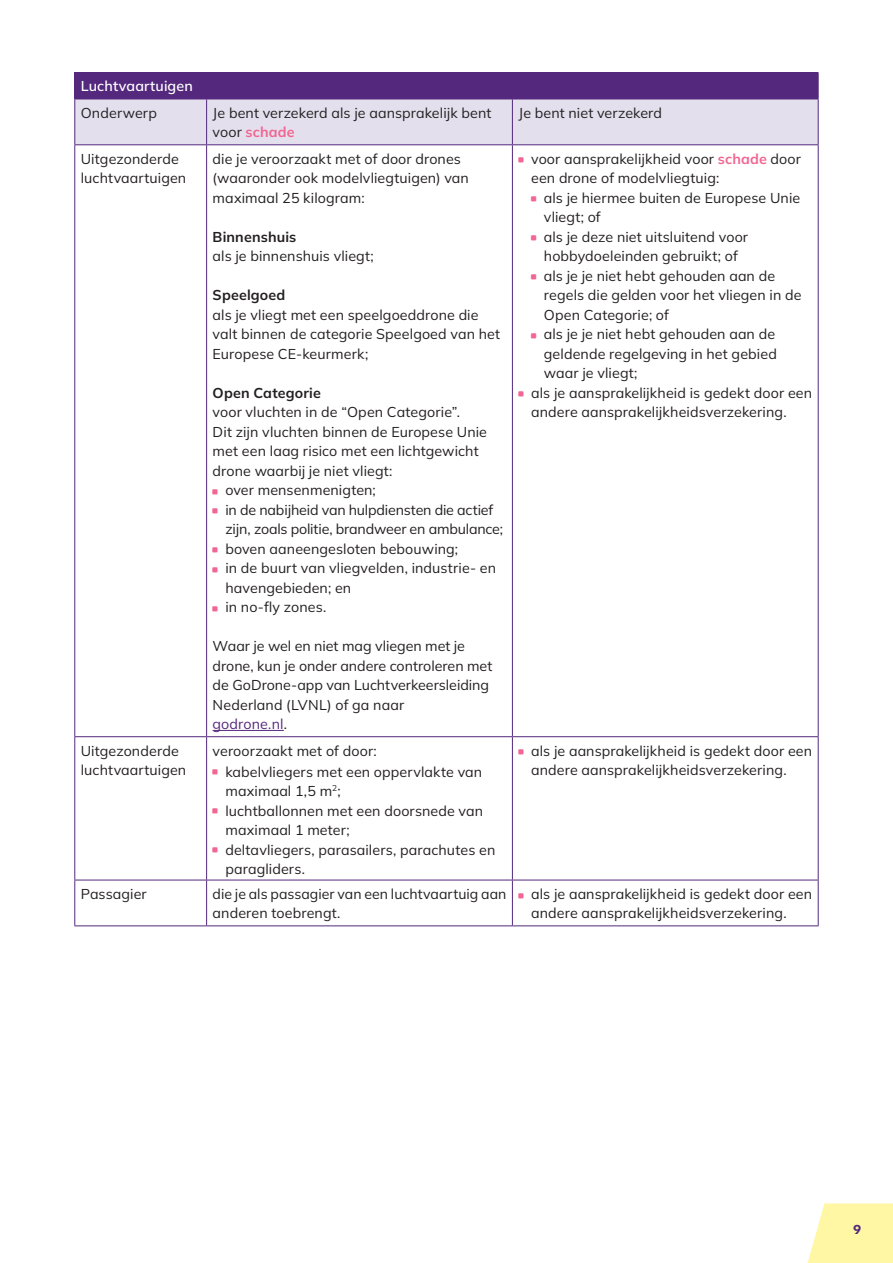
<style>
.page{position:relative;width:893px;height:1263px;background:#fff}
.page>*{position:absolute;margin:0;border:0;box-sizing:border-box;transform-origin:0 0}
.t1{font:14.25px/19.5px "Mulish";letter-spacing:.01em;color:#231f20}
.t2{font:14.25px "Mulish";letter-spacing:-.015em;color:#231f20}
.t3{font:700 14.25px "Mulish";letter-spacing:.01em;color:#231f20}
.t4{font:600 14.25px "Mulish";letter-spacing:.01em;color:#fff}
.t5{font:700 12px "SNS Dunbar Tall";color:#53287d}
.s1{font-weight:700;color:#f16692}
.s2{color:#53287d}
</style>
<div class="page">
<svg style="left:808px;top:1203px;width:85px;height:60px;background:#fff7ad"></svg>
<hr style="left:74px;top:72px;width:133px;height:1px;background:#53287d">
<hr style="left:207px;top:72px;width:305px;height:1px;background:#53287d">
<hr style="left:512px;top:72px;width:307px;height:1px;background:#53287d">
<svg style="left:74px;top:73px;width:745px;height:71px;background:#ad9ac2"></svg>
<hr style="left:74px;top:99px;width:133px;height:1px;background:#53287d">
<hr style="left:74px;top:99px;width:1px;height:45px;background:#53287d">
<hr style="left:207px;top:99px;width:305px;height:1px;background:#53287d">
<hr style="left:206px;top:99px;width:1px;height:45px;background:#53287d">
<hr style="left:512px;top:99px;width:307px;height:1px;background:#53287d">
<hr style="left:512px;top:99px;width:1px;height:45px;background:#53287d">
<hr style="left:818px;top:99px;width:1px;height:45px;background:#53287d">
<hr style="left:74px;top:144px;width:133px;height:1px;background:#53287d">
<hr style="left:74px;top:145px;width:1px;height:591px;background:#53287d">
<hr style="left:207px;top:144px;width:305px;height:1px;background:#53287d">
<hr style="left:206px;top:145px;width:1px;height:591px;background:#53287d">
<hr style="left:512px;top:144px;width:307px;height:1px;background:#53287d">
<hr style="left:512px;top:145px;width:1px;height:591px;background:#53287d">
<hr style="left:818px;top:145px;width:1px;height:591px;background:#53287d">
<hr style="left:74px;top:736px;width:133px;height:1px;background:#53287d">
<hr style="left:74px;top:737px;width:1px;height:143px;background:#53287d">
<hr style="left:207px;top:736px;width:305px;height:1px;background:#53287d">
<hr style="left:206px;top:737px;width:1px;height:143px;background:#53287d">
<hr style="left:512px;top:736px;width:307px;height:1px;background:#53287d">
<hr style="left:512px;top:737px;width:1px;height:143px;background:#53287d">
<hr style="left:818px;top:737px;width:1px;height:143px;background:#53287d">
<hr style="left:74px;top:880px;width:133px;height:1px;background:#53287d">
<hr style="left:74px;top:880px;width:1px;height:45px;background:#53287d">
<hr style="left:207px;top:880px;width:305px;height:1px;background:#53287d">
<hr style="left:206px;top:880px;width:1px;height:45px;background:#53287d">
<hr style="left:512px;top:880px;width:307px;height:1px;background:#53287d">
<hr style="left:512px;top:880px;width:1px;height:45px;background:#53287d">
<hr style="left:818px;top:880px;width:1px;height:45px;background:#53287d">
<hr style="left:74px;top:925px;width:133px;height:1px;background:#53287d">
<hr style="left:207px;top:925px;width:305px;height:1px;background:#53287d">
<hr style="left:512px;top:925px;width:307px;height:1px;background:#53287d">
<hr style="left:213px;top:730px;width:71px;height:1px;background:#53287d">
<p class="t4" style="left:81px;top:77px;width:114px">Luchtvaartuigen</p>
<p class="t1" style="left:81px;top:103px;width:78px">Onderwerp</p>
<p class="t1" style="left:213px;top:103px;width:280px">Je bent verzekerd als je aansprakelijk bent voor <span class="s1">schade</span></p>
<p class="t1" style="left:518px;top:103px;width:145px">Je bent niet verzekerd</p>
<p class="t1" style="left:81px;top:148px;width:107px">Uitgezonderde luchtvaartuigen</p>
<p class="t1" style="left:213px;top:148px;width:258px">die je veroorzaakt met of door drones (waaronder ook modelvliegtuigen) van maximaal 25 kilogram:</p>
<p class="t3" style="left:213px;top:227px;width:85px">Binnenshuis</p>
<p class="t1" style="left:213px;top:246px;width:163px">als je binnenshuis vliegt;</p>
<p class="t3" style="left:213px;top:285px;width:74px">Speelgoed</p>
<p class="t1" style="left:213px;top:304px;width:289px">als je vliegt met een speelgoeddrone die valt binnen de categorie Speelgoed van het<br>Europese CE-keurmerk;</p>
<p class="t3" style="left:213px;top:383px;width:110px">Open Categorie</p>
<p class="t1" style="left:213px;top:402px;width:249px">voor vluchten in de “Open Categorie”.</p>
<p class="t1" style="left:213px;top:421px;width:276px">Dit zijn vluchten binnen de Europese Unie</p>
<p class="t1" style="left:213px;top:441px;width:268px">met een laag risico met een lichtgewicht</p>
<p class="t1" style="left:213px;top:460px;width:181px">drone waarbij je niet vliegt:</p>
<p class="t1" style="left:225px;top:480px;width:152px">over mensenmenigten;</p>
<p class="t2" style="left:225px;top:500px;width:269px">in de nabijheid van hulpdiensten die actief</p>
<p class="t2" style="left:225px;top:519px;width:279px">zijn, zoals politie, brandweer en ambulance;</p>
<p class="t1" style="left:225px;top:538px;width:234px">boven aaneengesloten bebouwing;</p>
<p class="t1" style="left:225px;top:558px;width:272px">in de buurt van vliegvelden, industrie- en</p>
<p class="t1" style="left:225px;top:577px;width:127px">havengebieden; en</p>
<p class="t1" style="left:225px;top:597px;width:102px">in no-fly zones.</p>
<p class="t1" style="left:213px;top:636px;width:281px">Waar je wel en niet mag vliegen met je drone, kun je onder andere controleren met de GoDrone-app van Luchtverkeersleiding<br>Nederland (LVNL) of ga naar<br><span class="s2">godrone.nl</span>.</p>
<p class="t1" style="left:531px;top:148px;width:271px">voor aansprakelijkheid voor <span class="s1">schade</span> door een drone of modelvliegtuig:</p>
<p class="t1" style="left:544px;top:187px;width:258px">als je hiermee buiten de Europese Unie</p>
<p class="t1" style="left:544px;top:207px;width:58px">vliegt; of</p>
<p class="t1" style="left:544px;top:226px;width:206px">als je deze niet uitsluitend voor</p>
<p class="t1" style="left:544px;top:246px;width:195px">hobbydoeleinden gebruikt; of</p>
<p class="t1" style="left:544px;top:265px;width:233px">als je je niet hebt gehouden aan de</p>
<p class="t1" style="left:544px;top:285px;width:259px">regels die gelden voor het vliegen in de</p>
<p class="t1" style="left:544px;top:304px;width:127px">Open Categorie; of</p>
<p class="t1" style="left:544px;top:324px;width:233px">als je je niet hebt gehouden aan de</p>
<p class="t1" style="left:544px;top:343px;width:234px">geldende regelgeving in het gebied</p>
<p class="t1" style="left:544px;top:363px;width:95px">waar je vliegt;</p>
<p class="t1" style="left:531px;top:382px;width:282px">als je aansprakelijkheid is gedekt door een</p>
<p class="t1" style="left:531px;top:402px;width:257px">andere aansprakelijkheidsverzekering.</p>
<p class="t1" style="left:81px;top:740px;width:107px">Uitgezonderde luchtvaartuigen</p>
<p class="t1" style="left:225px;top:739px;width:258px;line-height:21px;text-indent:-13px">veroorzaakt met of door:<br>kabelvliegers met een oppervlakte van</p>
<p class="t1" style="left:225px;top:781px;width:271px">maximaal 1,5 m<sup>2</sup>;<br>luchtballonnen met een doorsnede van maximaal 1 meter;<br>deltavliegers, parasailers, parachutes en paragliders.</p>
<p class="t1" style="left:531px;top:740px;width:282px">als je aansprakelijkheid is gedekt door een andere aansprakelijkheidsverzekering.</p>
<p class="t1" style="left:81px;top:884px;width:67px">Passagier</p>
<p class="t1" style="left:213px;top:884px;width:295px">die je als passagier van een luchtvaartuig aan anderen toebrengt.</p>
<p class="t1" style="left:531px;top:884px;width:282px">als je aansprakelijkheid is gedekt door een andere aansprakelijkheidsverzekering.</p>
<p class="t5" style="left:853px;top:1221px;width:9px">9</p>
</div>
